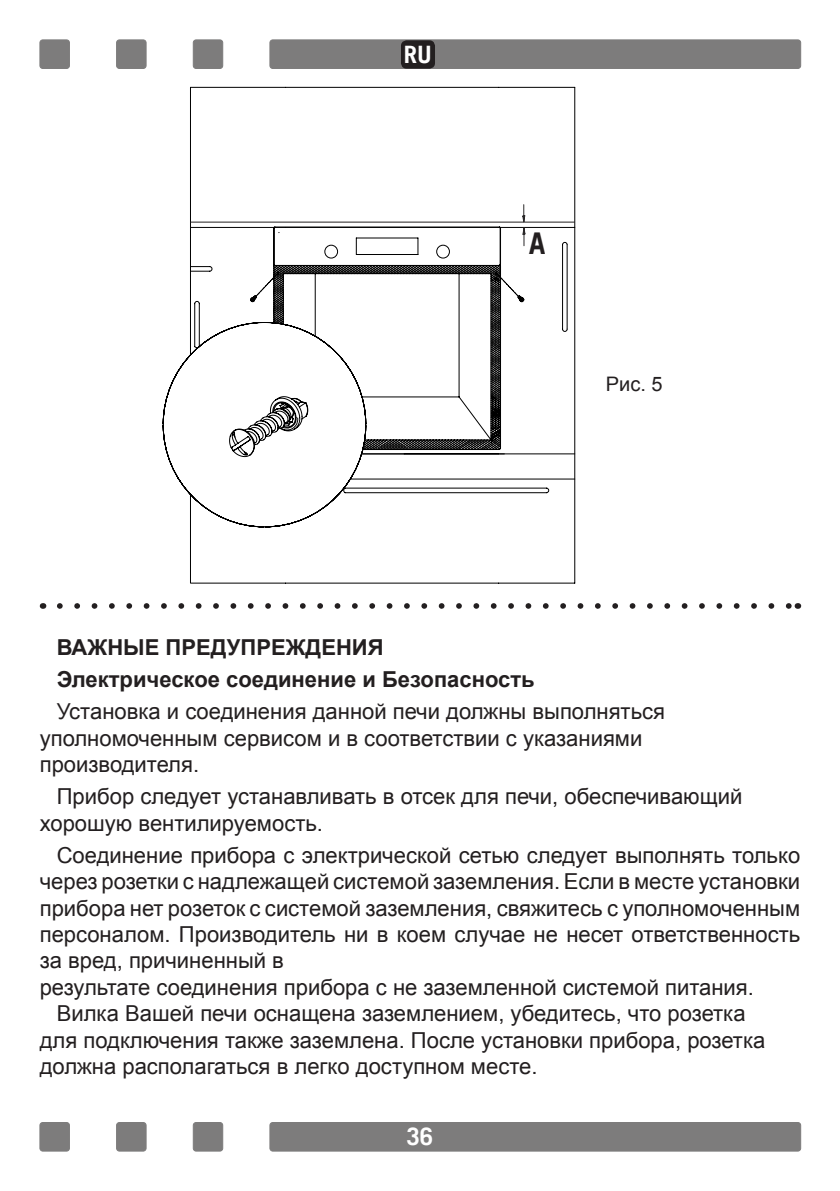
<style>
.page{position:relative;width:840px;height:1191px;background:#fff}
.page>*{position:absolute;margin:0;border:0;box-sizing:border-box;transform-origin:0 0}
.t1{font:700 30px "Trade Gothic";color:#231f20}
.t2{font:700 24px "Trade Gothic";color:#fff}
.t3{font:22px/26.4px "Arial";color:#231f20}
.t4{font:700 22px/32px "Arial";color:#231f20}
.t5{font:20px "Arial";color:#231f20}
</style>
<div class="page">
<div style="left:270px;top:40px;width:530px;height:28px;background:#7d7c7c;border-radius:3px"></div>
<div style="left:269px;top:40px;width:531px;height:29px;border:1px solid #7d7c7c;border-radius:3px"></div>
<div style="left:40px;top:40px;width:29px;height:28px;background:#7d7c7c;border-radius:3px"></div>
<div style="left:40px;top:40px;width:30px;height:29px;border:1px solid #7d7c7c;border-radius:3px"></div>
<div style="left:193px;top:40px;width:29px;height:28px;background:#7d7c7c;border-radius:3px"></div>
<div style="left:193px;top:40px;width:30px;height:29px;border:1px solid #7d7c7c;border-radius:3px"></div>
<div style="left:116px;top:40px;width:30px;height:28px;background:#7d7c7c;border-radius:3px"></div>
<div style="left:116px;top:40px;width:30px;height:29px;border:1px solid #7d7c7c;border-radius:3px"></div>
<div style="left:270px;top:1122px;width:530px;height:29px;background:#7d7c7c;border-radius:3px"></div>
<div style="left:269px;top:1122px;width:531px;height:29px;border:1px solid #7d7c7c;border-radius:3px"></div>
<div style="left:40px;top:1122px;width:29px;height:29px;background:#7d7c7c;border-radius:3px"></div>
<div style="left:40px;top:1122px;width:30px;height:29px;border:1px solid #7d7c7c;border-radius:3px"></div>
<div style="left:193px;top:1122px;width:29px;height:29px;background:#7d7c7c;border-radius:3px"></div>
<div style="left:193px;top:1122px;width:30px;height:29px;border:1px solid #7d7c7c;border-radius:3px"></div>
<div style="left:116px;top:1122px;width:30px;height:29px;background:#7d7c7c;border-radius:3px"></div>
<div style="left:116px;top:1122px;width:30px;height:29px;border:1px solid #7d7c7c;border-radius:3px"></div>
<svg style="left:190px;top:86px;width:385px;height:498px"></svg>
<svg style="left:194px;top:226px;width:381px;height:267px"></svg>
<svg style="left:273px;top:265px;width:227px;height:7px;background:#2d2d2d"></svg>
<svg style="left:190px;top:272px;width:333px;height:256px"></svg>
<svg style="left:162px;top:322px;width:204px;height:206px"></svg>
<hr style="left:190px;top:222px;width:384px;height:1px;background:#231f20">
<svg style="left:521px;top:204px;width:4px;height:43px"></svg>
<svg style="left:60px;top:603px;width:728px;height:6px"></svg>
<div style="left:401px;top:40px;width:34px;height:29px;background:#231f20;border-radius:6px"></div>
<p class="t2" style="left:404px;top:40px;width:30px">RU</p>
<h1 class="t1" style="left:528px;top:225px;width:18px">A</h1>
<p class="t5" style="left:605px;top:370px;width:58px">Рис. 5</p>
<p class="t4" style="left:57px;top:632px;width:479px">ВАЖНЫЕ ПРЕДУПРЕЖДЕНИЯ<br>Электрическое соединение и Безопасность</p>
<p class="t3" style="left:40px;top:698px;width:626px;text-indent:17px">Установка и соединения данной печи должны выполняться уполномоченным сервисом и в соответствии с указаниями производителя.</p>
<p class="t3" style="left:40px;top:783px;width:704px;text-indent:17px">Прибор следует устанавливать в отсек для печи, обеспечивающий хорошую вентилируемость.</p>
<p class="t3" style="left:57px;top:842px;width:744px">Соединение прибора с электрической сетью следует выполнять только</p>
<p class="t3" style="left:40px;top:868px;width:761px">через розетки с надлежащей системой заземления. Если в месте установки</p>
<p class="t3" style="left:40px;top:895px;width:761px">прибора нет розеток с системой заземления, свяжитесь с уполномоченным</p>
<p class="t3" style="left:40px;top:921px;width:761px">персоналом. Производитель ни в коем случае не несет ответственность</p>
<p class="t3" style="left:40px;top:947px;width:245px">за вред, причиненный в</p>
<p class="t3" style="left:40px;top:974px;width:715px">результате соединения прибора с не заземленной системой питания.</p>
<p class="t3" style="left:57px;top:1000px;width:690px">Вилка Вашей печи оснащена заземлением, убедитесь, что розетка</p>
<p class="t3" style="left:40px;top:1027px;width:726px">для подключения также заземлена. После установки прибора, розетка</p>
<p class="t3" style="left:40px;top:1053px;width:499px">должна располагаться в легко доступном месте.</p>
<p class="t2" style="left:406px;top:1122px;width:28px">36</p>
</div>
